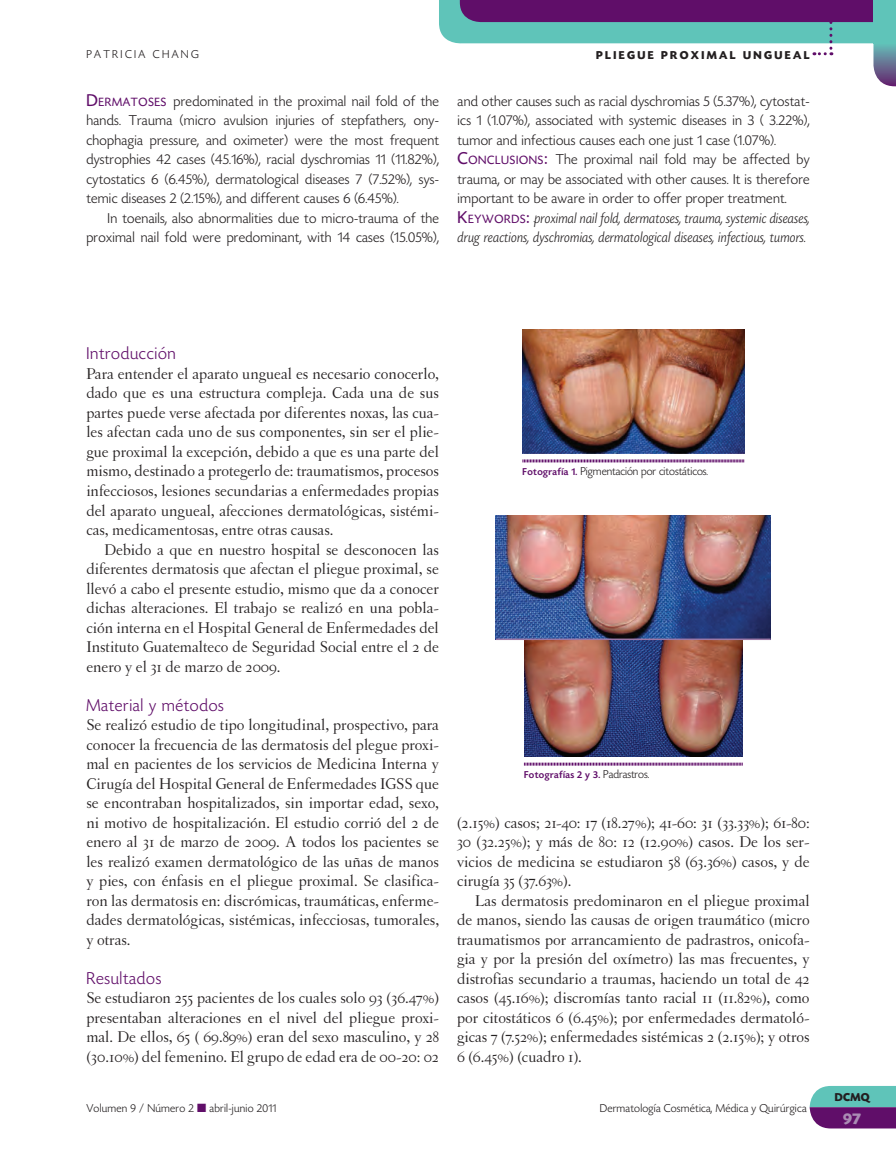
<style>
.page{position:relative;width:896px;height:1151px;background:#fff}
.page>*{position:absolute;margin:0;border:0;box-sizing:border-box;transform-origin:0 0}
.t1{font:300 18px "Today HEF";letter-spacing:.04em;color:#600e69}
.t2{font:16.5px/19.5px "Letras Oldstyle";color:#231f20;text-align:justify}
.t3{font:700 16.5px "Today HEF";color:#aa8cb4}
.t4{font:300 15px/19.5px "Today HEF";letter-spacing:.02em;color:#231f20}
.t5{font:300 12px "Today HEF";letter-spacing:.02em;color:#231f20}
.t6{font:300 12px "Today HEF";color:#231f20}
.t7{font:700 12px "Today HEF";letter-spacing:.2em;color:#231f20}
.t8{font:500 10.5px "Today HEF";letter-spacing:.04em;color:#600e69}
.s1{font-weight:400;font-size:18px;color:#600e69}
.s2{font-weight:400;font-size:12.6px;color:#600e69}
.s3{font-style:italic}
.s4{font-weight:500;font-size:10.5px;color:#600e69}
.s5{font-weight:300;font-size:12px;color:#231f20}
.s6{color:#600e69}
</style>
<div class="page">
<svg style="left:809px;top:1086px;width:86px;height:42px"></svg>
<img style="left:522px;top:330px;width:222px;height:124px">
<svg style="left:522px;top:459px;width:222px;height:3px"></svg>
<svg style="left:524px;top:762px;width:218px;height:3px"></svg>
<img style="left:496px;top:515px;width:274px;height:123px">
<img style="left:524px;top:640px;width:218px;height:116px">
<hr style="left:496px;top:638px;width:274px;height:2px;background:#9b78a6">
<svg style="left:439px;top:0;width:457px;height:86px"></svg>
<p class="t5" style="left:86px;top:48px;width:17px">Patricia</p>
<p class="t5" style="left:153px;top:48px;width:20px">Chang</p>
<p class="t7" style="left:596px;top:48px;width:215px">PLIEG UE PROXIMAL UNG UEAL</p>
<p class="t4" style="left:86px;top:92px;width:354px;text-align:justify"><span class="s1">D</span><span class="s2">ERMATOSES</span> predominated in the proximal nail fold of the hands. Trauma (micro avulsion injuries of stepfathers, ony&shy;chophagia pressure, and oximeter) were the most frequent dystrophies 42 cases (45.16%), racial dyschromias 11 (11.82%), cytostatics 6 (6.45%), dermatological diseases 7 (7.52%), sys&shy;temic diseases 2 (2.15%), and different causes 6 (6.45%).</p>
<p class="t4" style="left:86px;top:209px;width:354px;text-align:right">In toenails, also abnormalities due to micro-trauma of the proximal nail fold were predominant, with 14 cases (15.05%),</p>
<p class="t4" style="left:457px;top:92px;width:353px">and other causes such as racial dyschromias 5 (5.37%), cytostat&shy;ics 1 (1.07%), associated with systemic diseases in 3 ( 3.22%), tumor and infectious causes each one just 1 case (1.07%).<br><span class="s1">C</span><span class="s2">ONCLUSIONS</span><span class="s1">:</span> The proximal nail fold may be affected by trauma, or may be associated with other causes. It is therefore important to be aware in order to offer proper treatment.<br><span class="s1">K</span><span class="s2">EYWORDS</span><span class="s1">:</span> <span class="s3">proximal nail fold, dermatoses, trauma, systemic diseases, drug reactions, dyschromias, dermatological diseases, infectious, tumors.</span></p>
<p class="t1" style="left:86px;top:344px;width:91px">Introducción</p>
<p class="t2" style="left:86px;top:364px;width:354px">Para entender el aparato ungueal es necesario conocerlo, dado que es una estructura compleja. Cada una de sus partes puede verse afectada por diferentes noxas, las cua&shy;les afectan cada uno de sus componentes, sin ser el plie&shy;gue proximal la excepción, debido a que es una parte del mismo, destinado a protegerlo de: traumatismos, procesos infecciosos, lesiones secundarias a enfermedades propias del aparato ungueal, afecciones dermatológicas, sistémi&shy;cas, medicamentosas, entre otras causas.</p>
<p class="t2" style="left:86px;top:539px;width:354px;text-indent:18px">Debido a que en nuestro hospital se desconocen las diferentes dermatosis que afectan el pliegue proximal, se llevó a cabo el presente estudio, mismo que da a conocer dichas alteraciones. El trabajo se realizó en una pobla&shy;ción interna en el Hospital General de Enfermedades del Instituto Guatemalteco de Seguridad Social entre el 2 de enero y el 31 de marzo de 2009.</p>
<p class="t1" style="left:86px;top:695px;width:139px">Material y métodos</p>
<p class="t2" style="left:86px;top:715px;width:354px">Se realizó estudio de tipo longitudinal, prospectivo, para conocer la frecuencia de las dermatosis del plegue proxi&shy;mal en pacientes de los servicios de Medicina Interna y Cirugía del Hospital General de Enfermedades IGSS que se encontraban hospitalizados, sin importar edad, sexo, ni motivo de hospitalización. El estudio corrió del 2 de enero al 31 de marzo de 2009. A todos los pacientes se les realizó examen dermatológico de las uñas de manos y pies, con énfasis en el pliegue proximal. Se clasifica&shy;ron las dermatosis en: discrómicas, traumáticas, enferme&shy;dades dermatológicas, sistémicas, infecciosas, tumorales, y otras.</p>
<p class="t1" style="left:86px;top:968px;width:76px">Resultados</p>
<p class="t2" style="left:86px;top:988px;width:354px">Se estudiaron 255 pacientes de los cuales solo 93 (36.47%) presentaban alteraciones en el nivel del pliegue proxi&shy;mal. De ellos, 65 ( 69.89%) eran del sexo masculino, y 28 (30.10%) del femenino. El grupo de edad era de 00-20: 02</p>
<p class="t6" style="left:522px;top:465px;width:187px"><span class="s4">Fotografía 1.</span> Pigmentación por citostáticos.</p>
<p class="t8" style="left:524px;top:769px;width:127px">Fotografías 2 y 3. <span class="s5">Padrastros.</span></p>
<p class="t2" style="left:457px;top:812px;width:354px">(2.15%) casos; 21-40: 17 (18.27%); 41-60: 31 (33.33%); 61-80:<br>30 (32.25%); y más de 80: 12 (12.90%) casos. De los ser&shy;vicios de medicina se estudiaron 58 (63.36%) casos, y de cirugía 35 (37.63%).</p>
<p class="t2" style="left:457px;top:890px;width:354px;text-indent:18px">Las dermatosis predominaron en el pliegue proximal de manos, siendo las causas de origen traumático (micro traumatismos por arrancamiento de padrastros, onicofa&shy;gia y por la presión del oxímetro) las mas frecuentes, y distrofias secundario a traumas, haciendo un total de 42 casos (45.16%); discromías tanto racial 11 (11.82%), como por citostáticos 6 (6.45%); por enfermedades dermatoló&shy;gicas 7 (7.52%); enfermedades sistémicas 2 (2.15%); y otros 6 (6.45%) (cuadro 1).</p>
<p class="t5" style="left:86px;top:1101px;width:191px">Volumen 9 / Número 2 <span class="s6">■</span> abril-junio 2011</p>
<p class="t5" style="left:599px;top:1101px;width:208px">Dermatología Cosmética, Médica y Quirúrgica</p>
<p class="t7" style="left:834px;top:1091px;width:36px">DCMQ</p>
<p class="t3" style="left:843px;top:1110px;width:19px">97</p>
</div>
